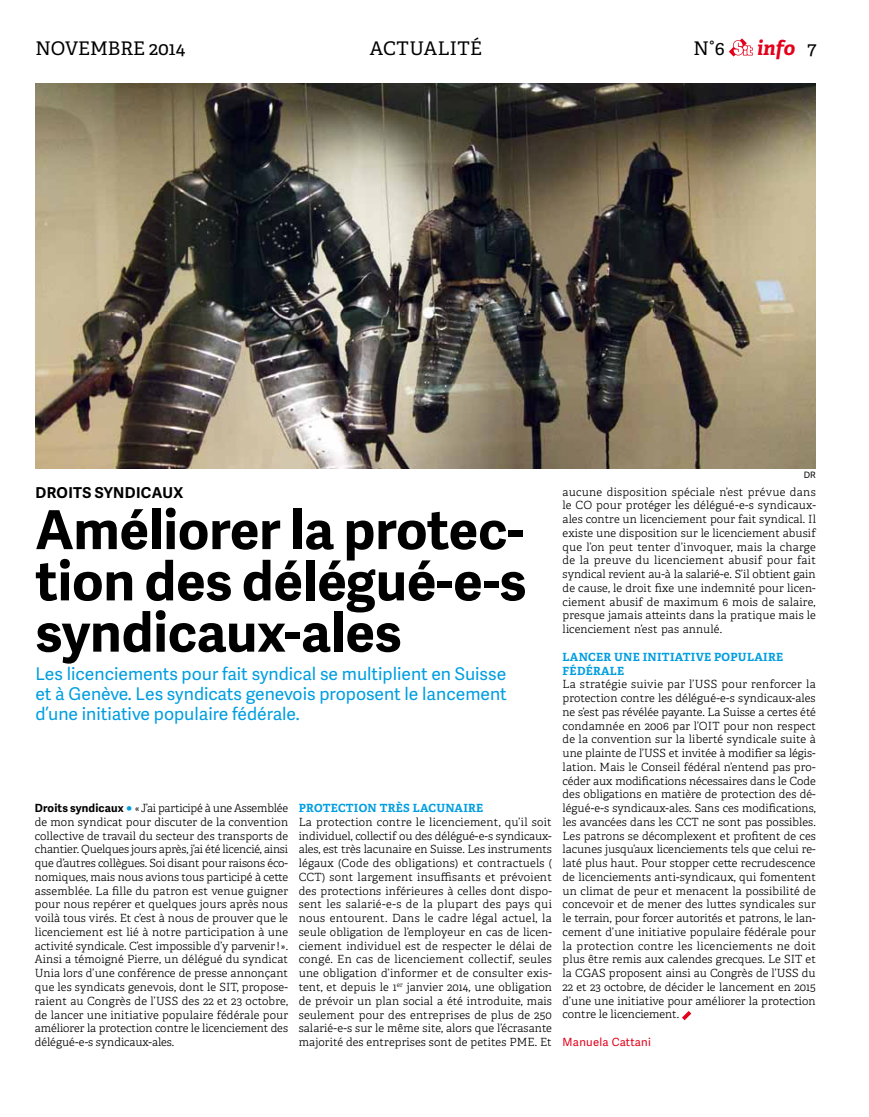
<style>
.page{position:relative;width:869px;height:1117px;background:#fff}
.page>*{position:absolute;margin:0;border:0;box-sizing:border-box;transform-origin:0 0}
.t1{font:700 53.75px/51.2px "Adelle Sans";letter-spacing:-.005em;color:#000;text-align:justify}
.t2{font:italic 700 20px "Adelle";color:#e2001a}
.t3{font:18.75px "Adelle";color:#000}
.t4{font:18.75px "Adelle";letter-spacing:.025em;color:#000}
.t5{font:17.5px/20px "Adelle Sans";color:#009ee0;text-align:justify}
.t6{font:700 15px "Adelle Sans";letter-spacing:.025em;color:#000}
.t7{font:300 11.25px/13.8px "Adelle";letter-spacing:.005em;color:#000;text-align:justify}
.t8{font:700 11.25px/13.8px "Adelle";letter-spacing:.025em;color:#009ee0}
.t9{font:11.25px "Adelle Sans";letter-spacing:.025em;color:#e2001a}
.t10{font:8.75px "Adelle Sans";color:#000}
.s1{font-weight:400;font-style:normal;font-size:18.75px;color:#000}
.s2{font-family:"Adelle Sans";font-weight:700}
.s3{font-family:"Adelle Sans";font-weight:700;color:#009ee0}
</style>
<div class="page">
<svg style="left:682px;top:1011px;width:9px;height:9px"></svg>
<img style="left:35px;top:83px;width:780px;height:385px">
<svg style="left:728px;top:38px;width:24px;height:19px"></svg>
<h3 class="t4" style="left:369px;top:37px;width:114px">ACTUALITÉ</h3>
<h3 class="t3" style="left:35px;top:37px;width:151px">NOVEMBRE 2014</h3>
<h3 class="t3" style="left:693px;top:37px;width:33px">N°6</h3>
<h2 class="t2" style="left:756px;top:36px;width:61px">info <span class="s1">7</span></h2>
<h3 class="t6" style="left:35px;top:481px;width:149px">Droits syndicaux</h3>
<h1 class="t1" style="left:35px;top:502px;width:492px">Améliorer la protec&shy;tion des délégué-e-s syndicaux-ales</h1>
<h3 class="t5" style="left:35px;top:663px;width:472px">Les licenciements pour fait syndical se multiplient en Suisse et à Genève. Les syndicats genevois proposent le lancement d’une initiative populaire fédérale.</h3>
<p class="t7" style="left:35px;top:801px;width:255px"><span class="s2">Droits syndicaux</span> <span class="s3">○</span> «J’ai participé à une Assemblée de mon syndicat pour discuter de la convention collective de travail du secteur des transports de chantier. Quelques jours après, j’ai été licencié, ainsi que d’autres collègues. Soi disant pour raisons éco&shy;nomiques, mais nous avions tous participé à cette assemblée. La fille du patron est venue guigner pour nous repérer et quelques jours après nous voilà tous virés. Et c’est à nous de prouver que le licenciement est lié à notre participation à une activité syndicale. C’est impossible d’y parvenir ! ».<br>Ainsi a témoigné Pierre, un délégué du syndicat Unia lors d’une conférence de presse annonçant que les syndicats genevois, dont le SIT, propose&shy;raient au Congrès de l’USS des 22 et 23 octobre, de lancer une initiative populaire fédérale pour améliorer la protection contre le licenciement des délégué-e-s syndicaux-ales.</p>
<p class="t8" style="left:298px;top:801px;width:186px">PROTECTION TRÈS LACUNAIRE</p>
<p class="t7" style="left:298px;top:815px;width:255px">La protection contre le licenciement, qu’il soit individuel, collectif ou des délégué-e-s syndicaux&shy;ales, est très lacunaire en Suisse. Les instruments légaux (Code des obligations) et contractuels ( CCT) sont largement insuffisants et prévoient des protections inférieures à celles dont dispo&shy;sent les salarié-e-s de la plupart des pays qui nous entourent. Dans le cadre légal actuel, la seule obligation de l’employeur en cas de licen&shy;ciement individuel est de respecter le délai de congé. En cas de licenciement collectif, seules une obligation d’informer et de consulter exis&shy;tent, et depuis le 1<sup>er</sup> janvier 2014, une obligation de prévoir un plan social a été introduite, mais seulement pour des entreprises de plus de 250 salarié-e-s sur le même site, alors que l’écrasante majorité des entreprises sont de petites PME. Et</p>
<p class="t10" style="left:803px;top:469px;width:14px">DR</p>
<p class="t7" style="left:562px;top:485px;width:255px">aucune disposition spéciale n’est prévue dans le CO pour protéger les délégué-e-s syndicaux&shy;ales contre un licenciement pour fait syndical. Il existe une disposition sur le licenciement abusif que l’on peut tenter d’invoquer, mais la charge de la preuve du licenciement abusif pour fait syndical revient au-à la salarié-e. S’il obtient gain de cause, le droit fixe une indemnité pour licen&shy;ciement abusif de maximum 6 mois de salaire, presque jamais atteints dans la pratique mais le licenciement n’est pas annulé.</p>
<p class="t8" style="left:562px;top:649px;width:222px">LANCER UNE INITIATIVE POPULAIRE<br>FÉDÉRALE</p>
<p class="t7" style="left:562px;top:677px;width:255px">La stratégie suivie par l’USS pour renforcer la protection contre les délégué-e-s syndicaux-ales ne s’est pas révélée payante. La Suisse a certes été condamnée en 2006 par l’OIT pour non respect de la convention sur la liberté syndicale suite à une plainte de l’USS et invitée à modifier sa légis&shy;lation. Mais le Conseil fédéral n’entend pas pro&shy;céder aux modifications nécessaires dans le Code des obligations en matière de protection des dé&shy;légué-e-s syndicaux-ales. Sans ces modifications, les avancées dans les CCT ne sont pas possibles.<br>Les patrons se décomplexent et profitent de ces lacunes jusqu’aux licenciements tels que celui re&shy;laté plus haut. Pour stopper cette recrudescence de licenciements anti-syndicaux, qui fomentent un climat de peur et menacent la possibilité de concevoir et de mener des luttes syndicales sur le terrain, pour forcer autorités et patrons, le lan&shy;cement d’une initiative populaire fédérale pour la protection contre les licenciements ne doit plus être remis aux calendes grecques. Le SIT et la CGAS proposent ainsi au Congrès de l’USS du 22 et 23 octobre, de décider le lancement en 2015 d’une une initiative pour améliorer la protection contre le licenciement.</p>
<p class="t9" style="left:562px;top:1033px;width:90px">Manuela Cattani</p>
</div>
